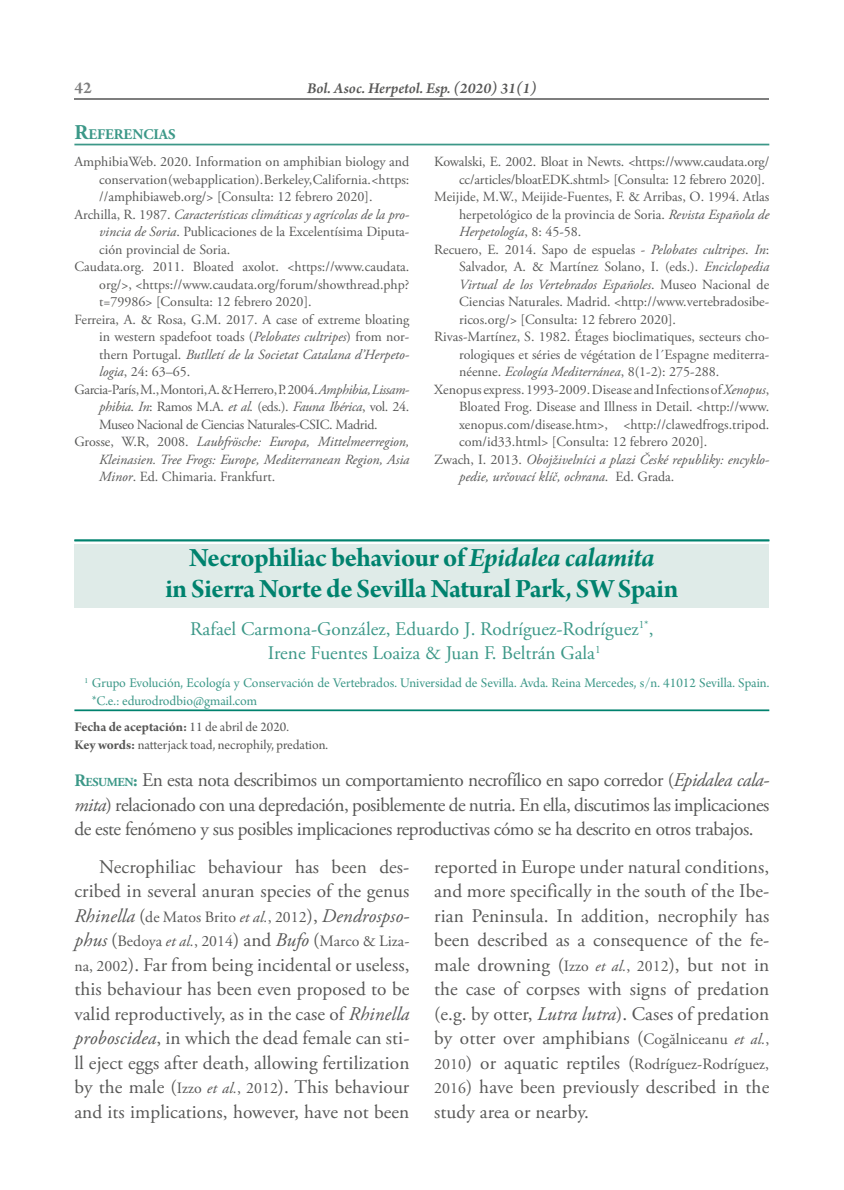
<style>
.page{position:relative;width:844px;height:1190px;background:#fff}
.page>*{position:absolute;margin:0;border:0;box-sizing:border-box;transform-origin:0 0}
.t1{font:28px/31.5px "Arno Pro Bold Subhead";letter-spacing:-.01em;color:#00826e;text-align:center}
.t2{font:19.25px/24.5px "Adobe Garamond Pro";letter-spacing:.005em;color:#575756;text-align:justify}
.t3{font:19.25px/24.5px "Adobe Garamond Pro";color:#3c9888}
.t4{font:600 17.5px "Arno Pro";color:#7e7e7e}
.t5{font:15.75px "Adobe Garamond Pro";letter-spacing:.005em;color:#575756}
.t6{font:italic 600 15.75px "Arno Pro";color:#575756}
.t7{font:700 14.7px "Adobe Garamond Pro";color:#3c9888}
.t8{font:14px "Adobe Garamond Pro";color:#575756}
.t9{font:italic 14px "Adobe Garamond Pro";color:#575756}
.t10{font:14px "Adobe Garamond Pro";letter-spacing:-.025em;color:#575756}
.t11{font:14px/17.5px "Arno Pro Subhead";color:#3c9888}
.t12{font:14px "Arno Pro Subhead";color:#575756}
.t13{font:14px "Arno Pro Bold Subhead";color:#575756}
.s1{font-size:21px}
.s2{font-style:normal}
.s3{font-style:italic}
.s4{font-family:"Arno Pro Bold Italic Subhead"}
.s5{font-family:"Arno Pro Subhead"}
.s6{font-family:"Arno Pro Bold Subhead"}
.s7{font-weight:700;font-size:17.5px;color:#3c9888}
.s8{font-weight:700;font-size:12.25px;color:#3c9888}
.s9{font-size:15.75px}
.s10{font-style:italic;font-size:15.75px}
.s11{font-style:italic;font-size:19.25px}
.s12{font-size:19.25px}
</style>
<div class="page">
<hr style="left:74px;top:99px;width:695px;height:1px;background:#7e7e7e">
<hr style="left:74px;top:144px;width:695px;height:1px;background:#3c9888">
<div style="left:74px;top:545px;width:695px;height:63px;background:#dfebe8"></div>
<hr style="left:74px;top:540px;width:695px;height:1px;background:#00826e">
<hr style="left:74px;top:709px;width:695px;height:2px;background:#00826e">
<p class="t4" style="left:74px;top:76px;width:19px">42</p>
<p class="t6" style="left:307px;top:78px;width:231px">Bol. Asoc. Herpetol. Esp. (2020) 31(1)</p>
<p class="t7" style="left:74px;top:125px;width:103px"><span class="s1">R</span>EFERENCIAS</p>
<p class="t8" style="left:74px;top:156px;width:336px">AmphibiaWeb. 2020. Information on amphibian biology and</p>
<p class="t8" style="left:99px;top:174px;width:312px">conservation (web application). Berkeley, California. &lt;https:</p>
<p class="t8" style="left:99px;top:191px;width:275px">//amphibiaweb.org/&gt; [Consulta: 12 febrero 2020].</p>
<p class="t9" style="left:74px;top:209px;width:336px"><span class="s2">Archilla, R. 1987.</span> Características climáticas y agrícolas de la pro-</p>
<p class="t8" style="left:99px;top:226px;width:312px"><span class="s3">vincia de Soria</span>. Publicaciones de la Excelentísima Diputa-</p>
<p class="t8" style="left:99px;top:244px;width:132px">ción provincial de Soria.</p>
<p class="t8" style="left:74px;top:261px;width:336px">Caudata.org. 2011. Bloated axolot. &lt;https://www.caudata.</p>
<p class="t8" style="left:99px;top:279px;width:312px">org/&gt;, &lt;https://www.caudata.org/forum/showthread.php?</p>
<p class="t8" style="left:99px;top:296px;width:214px">t=79986&gt; [Consulta: 12 febrero 2020].</p>
<p class="t8" style="left:74px;top:314px;width:336px">Ferreira, A. &amp; Rosa, G.M. 2017. A case of extreme bloating</p>
<p class="t8" style="left:99px;top:331px;width:312px">in western spadefoot toads (<span class="s3">Pelobates cultripes</span>) from nor-</p>
<p class="t9" style="left:99px;top:349px;width:312px"><span class="s2">thern Portugal.</span> Butlletí de la Societat Catalana d’Herpeto-</p>
<p class="t8" style="left:99px;top:366px;width:93px"><span class="s3">logia</span>, 24: 63–65.</p>
<p class="t10" style="left:74px;top:384px;width:336px">Garcia-París, M., Montori, A. &amp; Herrero, P. 2004. <span class="s3">Amphibia, Lissam-</span></p>
<p class="t10" style="left:99px;top:401px;width:312px"><span class="s3">phibia</span>. <span class="s3">In</span>: Ramos M.A. <span class="s3">et al.</span> (eds.). <span class="s3">Fauna Ibérica</span>, vol. 24.</p>
<p class="t10" style="left:99px;top:419px;width:280px">Museo Nacional de Ciencias Naturales-CSIC. Madrid.</p>
<p class="t9" style="left:74px;top:436px;width:336px"><span class="s2">Grosse, W.R, 2008.</span> Laubfrösche: Europa, Mittelmeerregion,</p>
<p class="t9" style="left:99px;top:454px;width:312px">Kleinasien. Tree Frogs: Europe, Mediterranean Region, Asia</p>
<p class="t8" style="left:99px;top:471px;width:177px"><span class="s3">Minor</span>. Ed. Chimaria. Frankfurt.</p>
<p class="t8" style="left:434px;top:156px;width:336px">Kowalski, E. 2002. Bloat in Newts. &lt;https://www.caudata.org/</p>
<p class="t8" style="left:459px;top:174px;width:307px">cc/articles/bloatEDK.shtml&gt; [Consulta: 12 febrero 2020].</p>
<p class="t8" style="left:434px;top:191px;width:336px">Meijide, M.W., Meijide-Fuentes, F. &amp; Arribas, O. 1994. Atlas</p>
<p class="t8" style="left:459px;top:209px;width:312px">herpetológico de la provincia de Soria. <span class="s3">Revista Española de</span></p>
<p class="t9" style="left:459px;top:226px;width:124px">Herpetología<span class="s2">, 8: 45-58.</span></p>
<p class="t8" style="left:434px;top:244px;width:336px">Recuero, E. 2014. Sapo de espuelas - <span class="s3">Pelobates cultripes</span>. <span class="s3">In</span>:</p>
<p class="t8" style="left:459px;top:261px;width:312px">Salvador, A. &amp; Martínez Solano, I. (eds.). <span class="s3">Enciclopedia</span></p>
<p class="t9" style="left:459px;top:279px;width:312px">Virtual de los Vertebrados Españoles<span class="s2">. Museo Nacional de</span></p>
<p class="t8" style="left:459px;top:296px;width:312px">Ciencias Naturales. Madrid. &lt;http://www.vertebradosibe-</p>
<p class="t8" style="left:459px;top:314px;width:218px">ricos.org/&gt; [Consulta: 12 febrero 2020].</p>
<p class="t8" style="left:434px;top:331px;width:336px">Rivas-Martínez, S. 1982. Étages bioclimatiques, secteurs cho-</p>
<p class="t8" style="left:459px;top:349px;width:312px">rologiques et séries de végétation de l´Espagne mediterra-</p>
<p class="t8" style="left:459px;top:366px;width:261px">néenne. <span class="s3">Ecología Mediterránea</span>, 8(1-2): 275-288.</p>
<p class="t8" style="left:434px;top:384px;width:336px">Xenopus express. 1993-2009. Disease and Infections of <span class="s3">Xenopus</span>,</p>
<p class="t8" style="left:459px;top:401px;width:312px">Bloated Frog. Disease and Illness in Detail. &lt;http://www.</p>
<p class="t8" style="left:459px;top:419px;width:312px">xenopus.com/disease.htm&gt;, &lt;http://clawedfrogs.tripod.</p>
<p class="t8" style="left:459px;top:436px;width:250px">com/id33.html&gt; [Consulta: 12 febrero 2020].</p>
<p class="t9" style="left:434px;top:454px;width:336px"><span class="s2">Zwach, I. 2013.</span> Obojživelníci a plazi České republiky: encyklo-</p>
<p class="t9" style="left:459px;top:471px;width:217px">pedie, určovací klíč, ochrana<span class="s2">. Ed. Grada.</span></p>
<h1 class="t1" style="left:165px;top:540px;width:514px">Necrophiliac behaviour of <span class="s4">Epidalea calamita<br></span>in Sierra Norte de Sevilla Natural Park, SW Spain</h1>
<h2 class="t3" style="left:268px;top:618px;width:387px;text-indent:-78px">Rafael Carmona-González, Eduardo J. Rodríguez-Rodríguez<sup>1*</sup>,<br>Irene Fuentes Loaiza &amp; Juan F. Beltrán Gala<sup>1</sup></h2>
<p class="t11" style="left:92px;top:676px;width:679px;text-indent:-7px"><sup>1</sup> Grupo Evolución, Ecología y Conservación de Vertebrados. Universidad de Sevilla. Avda. Reina Mercedes, s/n. 41012 Sevilla. Spain. *C.e.: edurodrodbio@gmail.com</p>
<p class="t13" style="left:74px;top:718px;width:216px">Fecha de aceptación: <span class="s5">11 de abril de 2020.</span></p>
<p class="t12" style="left:74px;top:739px;width:255px"><span class="s6">Key words:</span> natterjack toad, necrophily, predation.</p>
<p class="t2" style="left:74px;top:769px;width:696px"><span class="s7">R</span><span class="s8">ESUMEN</span><span class="s7">:</span> En esta nota describimos un comportamiento necrofílico en sapo corredor (<span class="s3">Epidalea cala&shy;mita</span>) relacionado con una depredación, posiblemente de nutria. En ella, discutimos las implicaciones de este fenómeno y sus posibles implicaciones reproductivas cómo se ha descrito en otros trabajos.</p>
<h2 class="t2" style="left:74px;top:856px;width:336px;text-indent:25px">Necrophiliac behaviour has been des&shy;cribed in several anuran species of the genus <span class="s3">Rhinella</span> (<span class="s9">de Matos Brito</span> <span class="s10">et al.</span><span class="s9">, 2012</span>), <span class="s3">Dendrospso-</span></h2>
<p class="t5" style="left:74px;top:935px;width:336px"><span class="s11">phus</span> <span class="s12">(</span>Bedoya <span class="s3">et al.</span>, 2014<span class="s12">) and</span> <span class="s11">Bufo</span> <span class="s12">(</span>Marco &amp; Liza-</p>
<p class="t2" style="left:74px;top:954px;width:336px"><span class="s9">na, 2002</span>). Far from being incidental or useless, this behaviour has been even proposed to be valid reproductively, as in the case of <span class="s3">Rhinella proboscidea</span>, in which the dead female can sti&shy;ll eject eggs after death, allowing fertilization by the male (<span class="s9">Izzo</span> <span class="s10">et al.</span><span class="s9">, 2012</span>). This behaviour and its implications, however, have not been</p>
<p class="t2" style="left:434px;top:856px;width:336px">reported in Europe under natural conditions, and more specifically in the south of the Ibe&shy;rian Peninsula. In addition, necrophily has been described as a consequence of the fe&shy;male drowning (<span class="s9">Izzo</span> <span class="s10">et al.</span><span class="s9">, 2012</span>), but not in the case of corpses with signs of predation (e.g. by otter, <span class="s3">Lutra lutra</span>). Cases of predation by otter over amphibians (<span class="s9">Cogălniceanu</span> <span class="s10">et al.</span><span class="s9">,</span></p>
<p class="t5" style="left:434px;top:1057px;width:336px">2010<span class="s12">) or aquatic reptiles (</span>Rodríguez-Rodríguez,</p>
<h2 class="t2" style="left:434px;top:1076px;width:336px"><span class="s9">2016</span>) have been previously described in the study area or nearby.</h2>
</div>
